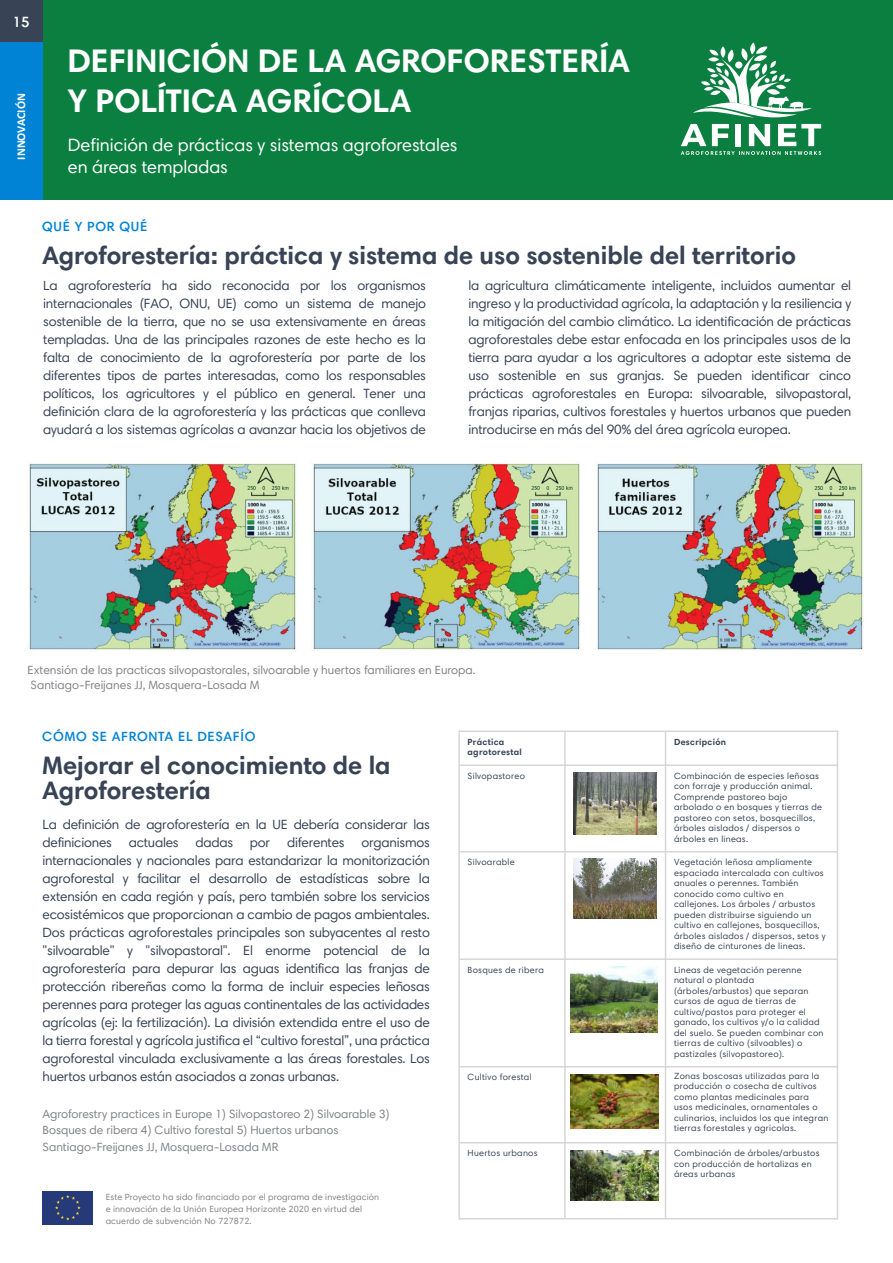
<style>
.page{position:relative;width:893px;height:1263px;background:#fff}
.page>*{position:absolute;margin:0;border:0;box-sizing:border-box;transform-origin:0 0}
.t1{font:700 33px/40.5px "Harmonia Sans Pro Cyr";color:#fff}
.t2{font:700 25.5px/25.5px "Harmonia Sans Pro Cyr";color:#384355}
.t3{font:18px/22.5px "Harmonia Sans Pro Cyr";color:#fff}
.t4{font:600 15px "Harmonia Sans Pro Cyr";color:#fff}
.t5{font:13.5px/18px "Harmonia Sans Pro Cyr";letter-spacing:-.015em;color:#384355;text-align:justify}
.t6{font:600 13.5px "Harmonia Sans Pro Cyr";letter-spacing:.05em;color:#0083d5}
.t7{font:12px/16.5px "Harmonia Sans Pro Cyr";color:#808285}
.t8{font:700 12px "Calibri";color:#fff}
.t9{font:9px/10.5px "Harmonia Sans Pro Cyr";letter-spacing:.03em;color:#384355}
.t10{font:9px/12px "Harmonia Sans Pro Cyr";letter-spacing:.015em;color:#808285}
.t11{font:700 9px/10.5px "Harmonia Sans Pro Cyr";letter-spacing:.03em;color:#384355}
</style>
<div class="page">
<div style="left:0;top:0;width:893px;height:200px;background:#0b7f40"></div>
<div style="left:42px;top:1191px;width:51px;height:34px;background:#263a79"></div>
<svg style="left:55px;top:1195px;width:26px;height:25px"></svg>
<svg style="left:681px;top:43px;width:140px;height:112px"></svg>
<div style="left:0;top:0;width:43px;height:43px;background:#384355"></div>
<div style="left:0;top:43px;width:43px;height:157px;background:#0083d5"></div>
<hr style="left:458px;top:730px;width:2px;height:489px;background:#d7d7d7">
<hr style="left:837px;top:730px;width:1px;height:489px;background:#d7d7d7">
<hr style="left:564px;top:731px;width:2px;height:488px;background:#d7d7d7">
<hr style="left:665px;top:731px;width:1px;height:488px;background:#d7d7d7">
<hr style="left:459px;top:730px;width:378px;height:2px;background:#d7d7d7">
<hr style="left:459px;top:764px;width:378px;height:2px;background:#d7d7d7">
<hr style="left:459px;top:851px;width:378px;height:1px;background:#d7d7d7">
<hr style="left:459px;top:958px;width:378px;height:2px;background:#d7d7d7">
<hr style="left:459px;top:1066px;width:378px;height:1px;background:#d7d7d7">
<hr style="left:459px;top:1142px;width:378px;height:1px;background:#d7d7d7">
<hr style="left:459px;top:1218px;width:378px;height:1px;background:#d7d7d7">
<img style="left:573px;top:772px;width:84px;height:63px">
<img style="left:573px;top:859px;width:84px;height:60px">
<img style="left:570px;top:966px;width:87px;height:67px">
<img style="left:571px;top:1074px;width:87px;height:54px">
<img style="left:570px;top:1150px;width:88px;height:51px">
<img style="left:29px;top:461px;width:268px;height:189px">
<img style="left:313px;top:463px;width:267px;height:187px">
<img style="left:597px;top:461px;width:266px;height:189px">
<p class="t4" style="left:13px;top:16px;width:19px">15</p>
<p class="t8" style="left:16px;top:159px;width:68px;rotate:-90deg">INNOVACIÓN</p>
<h1 class="t1" style="left:68px;top:44px;width:564px">DEFINICIÓN DE LA AGROFORESTERÍA<br>Y POLÍTICA AGRÍCOLA</h1>
<h3 class="t3" style="left:68px;top:136px;width:391px">Definición de prácticas y sistemas agroforestales en áreas templadas</h3>
<p class="t6" style="left:42px;top:221px;width:107px">QUÉ Y POR QUÉ</p>
<h2 class="t2" style="left:42px;top:245px;width:755px">Agroforestería: práctica y sistema de uso sostenible del territorio</h2>
<p class="t5" style="left:43px;top:278px;width:384px">La agroforestería ha sido reconocida por los organismos internacionales (FAO, ONU, UE) como un sistema de manejo sostenible de la tierra, que no se usa extensivamente en áreas templadas. Una de las principales razones de este hecho es la falta de conocimiento de la agroforestería por parte de los diferentes tipos de partes interesadas, como los responsables políticos, los agricultores y el público en general. Tener una definición clara de la agroforestería y las prácticas que conlleva ayudará a los sistemas agrícolas a avanzar hacia los objetivos de</p>
<p class="t5" style="left:468px;top:278px;width:384px">la agricultura climáticamente inteligente, incluidos aumentar el ingreso y la productividad agrícola, la adaptación y la resiliencia y la mitigación del cambio climático. La identificación de prácticas agroforestales debe estar enfocada en los principales usos de la tierra para ayudar a los agricultores a adoptar este sistema de uso sostenible en sus granjas. Se pueden identificar cinco prácticas agroforestales en Europa: silvoarable, silvopastoral, franjas riparias, cultivos forestales y huertos urbanos que pueden introducirse en más del 90% del área agrícola europea.</p>
<p class="t7" style="left:28px;top:664px;width:450px;line-height:15px">Extensión de las practicas silvopastorales, silvoarable y huertos familiares en Europa.<br>Santiago-Freijanes JJ, Mosquera-Losada M</p>
<p class="t6" style="left:42px;top:731px;width:215px">CÓMO SE AFRONTA EL DESAFÍO</p>
<h2 class="t2" style="left:42px;top:755px;width:350px">Mejorar el conocimiento de la<br>Agroforestería</h2>
<p class="t5" style="left:43px;top:817px;width:389px">La definición de agroforestería en la UE debería considerar las definiciones actuales dadas por diferentes organismos internacionales y nacionales para estandarizar la monitorización agroforestal y facilitar el desarrollo de estadísticas sobre la extensión en cada región y país, pero también sobre los servicios ecosistémicos que proporcionan a cambio de pagos ambientales.<br>Dos prácticas agroforestales principales son subyacentes al resto "silvoarable" y "silvopastoral". El enorme potencial de la agroforestería para depurar las aguas identifica las franjas de protección ribereñas como la forma de incluir especies leñosas perennes para proteger las aguas continentales de las actividades agrícolas (ej: la fertilización). La división extendida entre el uso de la tierra forestal y agrícola justifica el “cultivo forestal”, una práctica agroforestal vinculada exclusivamente a las áreas forestales. Los huertos urbanos están asociados a zonas urbanas.</p>
<p class="t7" style="left:43px;top:1107px;width:349px">Agroforestry practices in Europe 1) Silvopastoreo 2) Silvoarable 3)<br>Bosques de ribera 4) Cultivo forestal 5) Huertos urbanos<br>Santiago-Freijanes JJ, Mosquera-Losada MR</p>
<p class="t10" style="left:106px;top:1191px;width:275px">Este Proyecto ha sido financiado por el programa de investigación e innovación de la Unión Europea Horizonte 2020 en virtud del acuerdo de subvención No 727872.</p>
<p class="t11" style="left:468px;top:737px;width:56px">Práctica agrotorestal</p>
<p class="t11" style="left:674px;top:737px;width:54px">Descripción</p>
<p class="t9" style="left:468px;top:771px;width:59px">Silvopastoreo</p>
<p class="t9" style="left:674px;top:771px;width:150px">Combinación de especies leñosas con forraje y producción animal.<br>Comprende pastoreo bajo arbolado o en bosques y tierras de pastoreo con setos, bosquecillos, árboles aislados / dispersos o árboles en lineas.</p>
<p class="t9" style="left:468px;top:858px;width:48px">Silvoarable</p>
<p class="t9" style="left:674px;top:858px;width:153px">Vegetación leñosa ampliamente espaciada intercalada con cultivos anuales o perennes. También conocido como cultivo en callejones. Los árboles / arbustos pueden distribuirse siguiendo un cultivo en callejones, bosquecillos, árboles aislados / dispersos, setos y diseño de cinturones de lineas.</p>
<p class="t9" style="left:468px;top:965px;width:78px">Bosques de ribera</p>
<p class="t9" style="left:674px;top:965px;width:151px">Lineas de vegetación perenne natural o plantada (árboles/arbustos) que separan cursos de agua de tierras de cultivo/pastos para proteger el ganado, los cultivos y/o la calidad del suelo. Se pueden combinar con tierras de cultivo (silvoables) o pastizales (silvopastoreo).</p>
<p class="t9" style="left:468px;top:1073px;width:66px">Cultivo forestal</p>
<p class="t9" style="left:674px;top:1071px;width:156px">Zonas boscosas utilizadas para la producción o cosecha de cultivos como plantas medicinales para usos medicinales, ornamentales o culinarios, incluidos los que integran tierras forestales y agricolas.</p>
<p class="t9" style="left:468px;top:1149px;width:71px">Huertos urbanos</p>
<p class="t9" style="left:674px;top:1149px;width:147px">Combinación de árboles/arbustos con producción de hortalizas en áreas urbanas</p>
</div>
